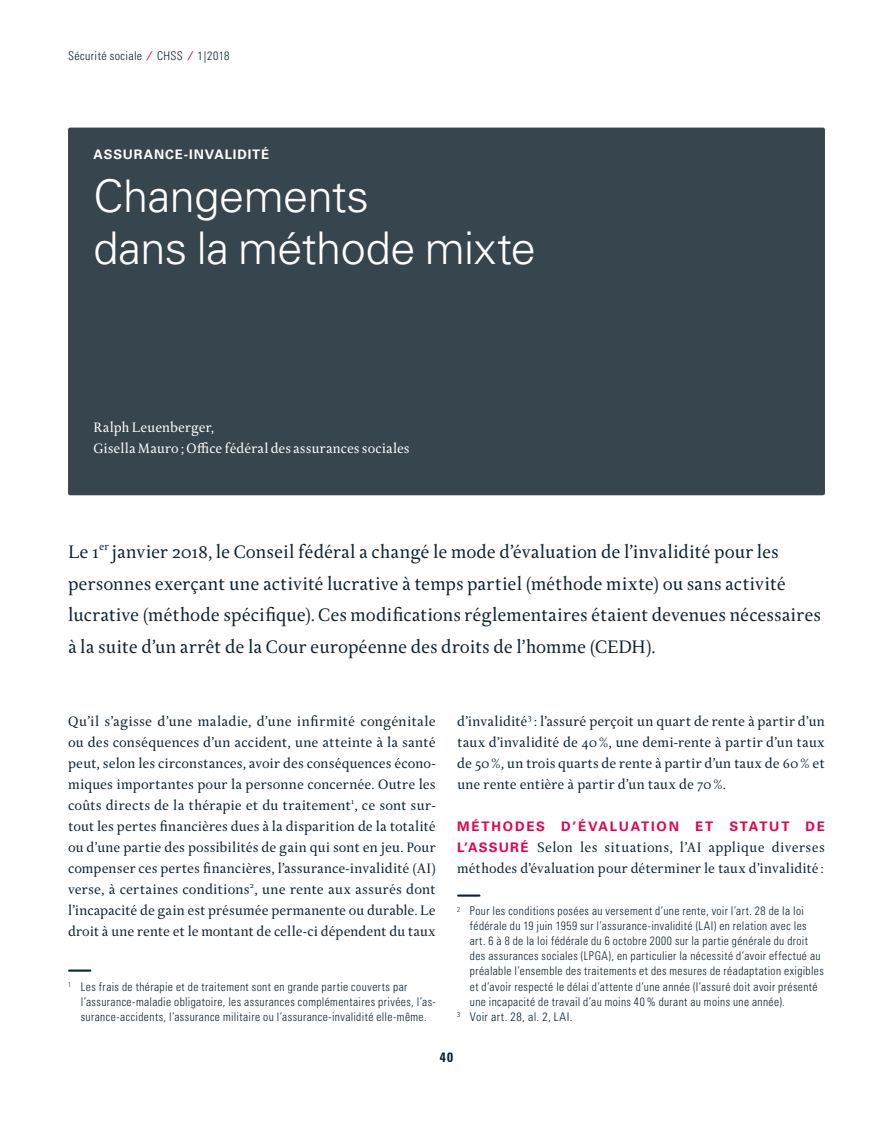
<style>
.page{position:relative;width:893px;height:1127px;background:#fff}
.page>*{position:absolute;margin:0;border:0;box-sizing:border-box;transform-origin:0 0}
.H2_04_Rubrik_Einleitung_Thema{font:300 45px/52.5px "Univers LT Std";letter-spacing:-.01em;color:#fff}
.P_04_Lead{font:19.5px/31.5px "Delicato Pro";letter-spacing:-.01em;color:#0c2230}
.P_03a_Grundtext_ohne_Einzug{font:14.7px/21px "Delicato Pro";letter-spacing:-.005em;color:#0c2230;text-align:justify}
.P_02a_Zwischentitel_H1{font:14.7px/21px "Delicato Pro";letter-spacing:.005em;color:#0c2230}
.P_06_Autor_Rubrik_Einleitung{font:14.7px "Delicato Pro";letter-spacing:-.005em;color:#fff}
.t1{font:700 condensed 13.5px "Univers LT Std";color:#0c2230}
.P_02a_Zwischentitel_H1-2{font:700 13.2px "Univers LT Std";letter-spacing:.135em;color:#e9004b}
.H1_04_Rubrik_Einleitung_Titel{font:700 13.2px "Univers LT Std";letter-spacing:.065em;color:#fff}
.P_07_Fussnote{font:300 condensed 12px/15px "Univers LT Std";letter-spacing:.035em;color:#0c2230;scale:.95 1}
.P_07_Fussnote-2{font:300 condensed 12px/15px "Univers LT Std";letter-spacing:.035em;color:#0c2230;scale:.96 1}
.P_07_Fussnote-3{font:300 condensed 12px "Univers LT Std";letter-spacing:.035em;color:#0c2230}
.s1{font-weight:700;font-stretch:normal;color:#e9004b}
.s2{font-family:"Univers LT Std";font-weight:700;font-size:13.2px;color:#e9004b}
</style>
<div class="page">
<div style="left:68px;top:128px;width:757px;height:367px;background:#37454f;border-radius:2px"></div>
<hr style="left:69px;top:969px;width:21px;height:2px;background:#0c2230">
<hr style="left:458px;top:894px;width:21px;height:2px;background:#0c2230">
<p class="P_07_Fussnote-3" style="left:68px;top:48px;width:163px">Sécurité sociale <span class="s1">⁄</span> CHSS <span class="s1">⁄</span> 1|2018</p>
<h1 class="H1_04_Rubrik_Einleitung_Titel" style="left:94px;top:147px;width:177px">ASSURANCE-INVALIDITÉ</h1>
<h2 class="H2_04_Rubrik_Einleitung_Thema" style="left:94px;top:170px;width:444px">Changements<br>dans la méthode mixte</h2>
<p class="P_06_Autor_Rubrik_Einleitung" style="left:94px;top:419px;width:122px">Ralph Leuenberger,</p>
<p class="P_06_Autor_Rubrik_Einleitung" style="left:94px;top:440px;width:318px">Gisella Mauro; Office fédéral des assurances sociales</p>
<p class="P_04_Lead" style="left:68px;top:537px;width:755px">Le 1<sup>er</sup> janvier 2018, le Conseil fédéral a changé le mode d’évaluation de l’invalidité pour les personnes exerçant une activité lucrative à temps partiel (méthode mixte) ou sans activité lucrative (méthode spécifique). Ces modifications réglementaires étaient devenues nécessaires à la suite d’un arrêt de la Cour européenne des droits de l’homme (CEDH).</p>
<p class="P_03a_Grundtext_ohne_Einzug" style="left:68px;top:711px;width:369px">Qu’il s’agisse d’une maladie, d’une infirmité congénitale ou des conséquences d’un accident, une atteinte à la santé peut, selon les circonstances, avoir des conséquences écono&shy;miques importantes pour la personne concernée. Outre les coûts directs de la thérapie et du traitement<sup>1</sup>, ce sont sur&shy;tout les pertes financières dues à la disparition de la totalité ou d’une partie des possibilités de gain qui sont en jeu. Pour compenser ces pertes financières, l’assurance-invalidité (AI) verse, à certaines conditions<sup>2</sup>, une rente aux assurés dont l’incapacité de gain est présumée permanente ou durable. Le droit à une rente et le montant de celle-ci dépendent du taux</p>
<p class="P_07_Fussnote-2" style="left:81px;top:979px;width:371px;text-indent:-13px"><sup>1</sup> Les frais de thérapie et de traitement sont en grande partie couverts par l’assurance-maladie obligatoire, les assurances complémentaires privées, l’as&shy;surance-accidents, l’assurance militaire ou l’assurance-invalidité elle-même.</p>
<p class="P_03a_Grundtext_ohne_Einzug" style="left:457px;top:711px;width:369px">d’invalidité<sup>3</sup> : l’assuré perçoit un quart de rente à partir d’un taux d’invalidité de 40%, une demi-rente à partir d’un taux de 50%, un trois quarts de rente à partir d’un taux de 60% et une rente entière à partir d’un taux de 70%.</p>
<p class="P_02a_Zwischentitel_H1-2" style="left:457px;top:819px;width:369px">MÉTHODES D’ÉVALUATION ET STATUT DE</p>
<p class="P_02a_Zwischentitel_H1" style="left:457px;top:837px;width:369px"><span class="s2">L’ASSURÉ</span> Selon les situations, l’AI applique diverses méthodes d’évaluation pour déterminer le taux d’invalidité :</p>
<p class="P_07_Fussnote" style="left:470px;top:904px;width:374px;text-indent:-13px"><sup>2</sup> Pour les conditions posées au versement d’une rente, voir l’art. 28 de la loi fédérale du 19 juin 1959 sur l’assurance-invalidité (LAI) en relation avec les art. 6 à 8 de la loi fédérale du 6 octobre 2000 sur la partie générale du droit des assurances sociales (LPGA), en particulier la nécessité d’avoir effectué au préalable l’ensemble des traitements et des mesures de réadaptation exigibles et d’avoir respecté le délai d’attente d’une année (l’assuré doit avoir présenté une incapacité de travail d’au moins 40 % durant au moins une année).</p>
<p class="P_07_Fussnote-3" style="left:457px;top:1009px;width:117px"><sup>3</sup> Voir art. 28, al. 2, LAI.</p>
<p class="t1" style="left:440px;top:1049px;width:15px">40</p>
</div>
